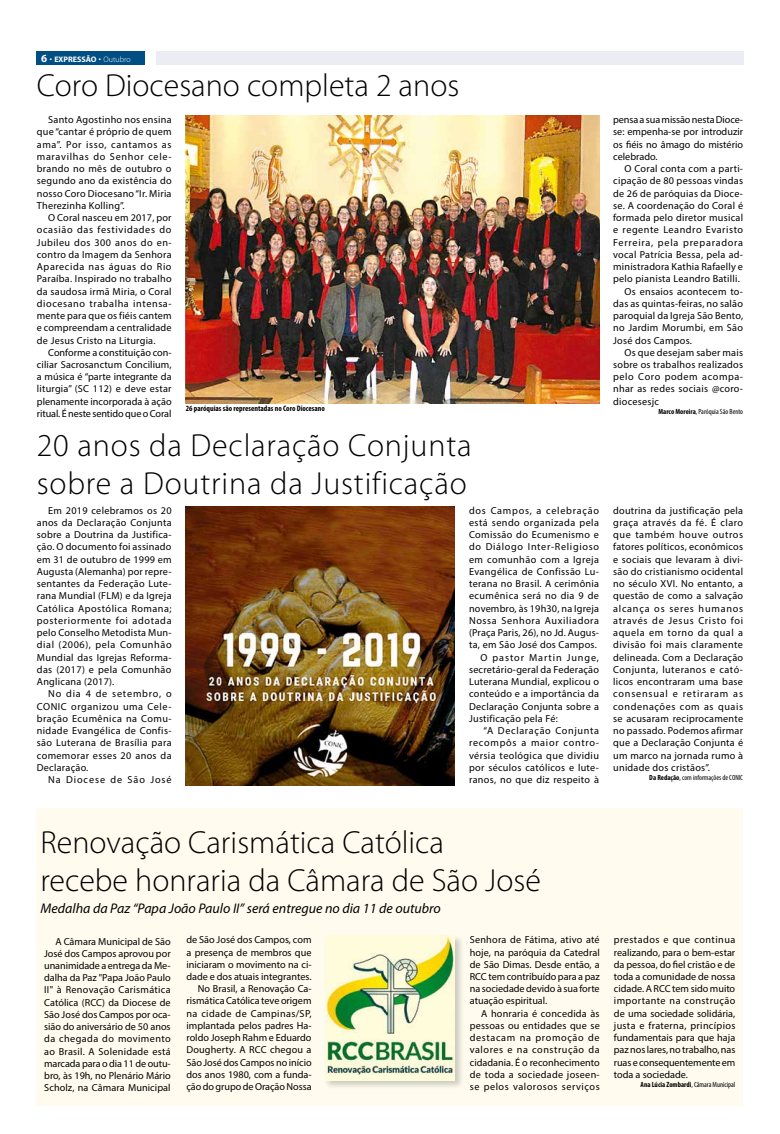
<style>
.page{position:relative;width:780px;height:1134px;background:#fff}
.page>*{position:absolute;margin:0;border:0;box-sizing:border-box;transform-origin:0 0}
.t1{font:300 32px/38.4px "Myriad Pro";color:#000}
.t2{font:300 32px/38.4px "Myriad Pro";letter-spacing:.025em;color:#000}
.t3{font:italic 14px "Myriad Pro";color:#000}
.t4{font:10.2px/12.2px "Myriad Pro";letter-spacing:.025em;color:#000;text-align:justify}
.t5{font:10.2px/12.2px "Myriad Pro";color:#000;text-align:right}
.t6{font:10.2px "Myriad Pro";letter-spacing:.07em;color:#000}
.t7{font:10.2px "Myriad Pro";letter-spacing:.065em;color:#000}
.t8{font:10.2px "Myriad Pro";letter-spacing:.055em;color:#000}
.t9{font:10.2px "Myriad Pro";letter-spacing:.06em;color:#000}
.t10{font:10.2px "Myriad Pro";letter-spacing:.085em;color:#000}
.t11{font:10.2px "Myriad Pro";letter-spacing:.09em;color:#000}
.t12{font:700 condensed 8px "Myriad Pro";color:#000}
.t13{font:700 8px "Myriad Pro";color:#fff}
.t14{font:condensed 7.5px "Myriad Pro";color:#000}
.t15{font:700 condensed 7.5px "Myriad Pro";color:#000}
.s1{font-size:11px}
.s2{font-weight:300}
.s3{font-weight:700}
.s4{font-weight:400}
</style>
<div class="page">
<div style="left:36px;top:51px;width:109px;height:14px;background:#004e84"></div>
<div style="left:156px;top:51px;width:587px;height:14px;background:#ecedf4"></div>
<div style="left:37px;top:808px;width:706px;height:297px;background:#fffcef"></div>
<img style="left:186px;top:116px;width:413px;height:288px">
<img style="left:186px;top:506px;width:269px;height:280px">
<div style="left:323px;top:934px;width:141px;height:155px;background:#000;opacity:.2"></div>
<img style="left:325px;top:935px;width:130px;height:145px">
<p class="t13" style="left:41px;top:54px;width:91px"><span class="s1">6</span> EXPRESSÃO <span class="s2">Outubro</span></p>
<h1 class="t1" style="left:37px;top:65px;width:424px">Coro Diocesano completa 2 anos</h1>
<p class="t4" style="left:37px;top:113px;width:136px;text-indent:11px">Santo Agostinho nos ensina que “cantar é próprio de quem ama”. Por isso, cantamos as maravilhas do Senhor cele&shy;brando no mês de outubro o segundo ano da existência do nosso Coro Diocesano “Ir. Miria Therezinha Kolling”.</p>
<p class="t4" style="left:37px;top:211px;width:136px;text-indent:11px">O Coral nasceu em 2017, por ocasião das festividades do Jubileu dos 300 anos do en&shy;contro da Imagem da Senhora Aparecida nas águas do Rio Paraíba. Inspirado no trabalho da saudosa irmã Miria, o Coral diocesano trabalha intensa&shy;mente para que os fiéis cantem e compreendam a centralidade de Jesus Cristo na Liturgia.</p>
<p class="t4" style="left:37px;top:346px;width:136px;text-indent:11px">Conforme a constituição con&shy;ciliar Sacrosanctum Concilium, a música é “parte integrante da liturgia” (SC 112) e deve estar plenamente incorporada à ação ritual. É neste sentido que o Coral</p>
<p class="t12" style="left:186px;top:403px;width:141px">26 paróquias são representadas no Coro Diocesano</p>
<h1 class="t2" style="left:37px;top:425px;width:436px">20 anos da Declaração Conjunta sobre a Doutrina da Justificação</h1>
<p class="t4" style="left:37px;top:504px;width:136px;text-indent:11px">Em 2019 celebramos os 20 anos da Declaração Conjunta sobre a Doutrina da Justifica&shy;ção. O documento foi assinado em 31 de outubro de 1999 em Augusta (Alemanha) por repre&shy;sentantes da Federação Lute&shy;rana Mundial (FLM) e da Igreja Católica Apostólica Romana; posteriormente foi adotada pelo Conselho Metodista Mun&shy;dial (2006), pela Comunhão Mundial das Igrejas Reforma&shy;das (2017) e pela Comunhão Anglicana (2017).</p>
<p class="t4" style="left:37px;top:688px;width:136px;text-indent:11px">No dia 4 de setembro, o CONIC organizou uma Cele&shy;bração Ecumênica na Comu&shy;nidade Evangélica de Confis&shy;são Luterana de Brasília para comemorar esses 20 anos da Declaração.</p>
<p class="t11" style="left:48px;top:773px;width:125px">Na Diocese de São José</p>
<p class="t6" style="left:469px;top:504px;width:131px">dos Campos, a celebração</p>
<p class="t4" style="left:469px;top:516px;width:131px">está sendo organizada pela</p>
<p class="t4" style="left:469px;top:528px;width:131px">Comissão do Ecumenismo e</p>
<p class="t7" style="left:469px;top:541px;width:131px">do Diálogo Inter-Religioso</p>
<p class="t4" style="left:469px;top:553px;width:131px">em comunhão com a Igreja</p>
<p class="t4" style="left:469px;top:565px;width:131px">Evangélica de Confissão Lu-</p>
<p class="t4" style="left:469px;top:577px;width:131px">terana no Brasil. A cerimônia</p>
<p class="t4" style="left:469px;top:590px;width:131px">ecumênica será no dia 9 de</p>
<p class="t4" style="left:469px;top:602px;width:131px">novembro, às 19h30, na Igreja</p>
<p class="t9" style="left:469px;top:614px;width:131px">Nossa Senhora Auxiliadora</p>
<p class="t4" style="left:469px;top:626px;width:131px">(Praça Paris, 26), no Jd. Augus-</p>
<p class="t4" style="left:469px;top:639px;width:129px">ta, em São José dos Campos.</p>
<p class="t10" style="left:480px;top:651px;width:120px">O pastor Martin Junge,</p>
<p class="t4" style="left:469px;top:663px;width:131px">secretário-geral da Federação</p>
<p class="t4" style="left:469px;top:675px;width:131px">Luterana Mundial, explicou o</p>
<p class="t4" style="left:469px;top:688px;width:131px">conteúdo e a importância da</p>
<p class="t4" style="left:469px;top:700px;width:131px">Declaração Conjunta sobre a</p>
<p class="t4" style="left:469px;top:712px;width:90px">Justificação pela Fé:</p>
<p class="t7" style="left:483px;top:724px;width:117px">“A Declaração Conjunta</p>
<p class="t6" style="left:469px;top:737px;width:131px">recompôs a maior contro-</p>
<p class="t4" style="left:469px;top:749px;width:131px">vérsia teológica que dividiu</p>
<p class="t4" style="left:469px;top:761px;width:131px">por séculos católicos e lute-</p>
<p class="t4" style="left:469px;top:773px;width:131px">ranos, no que diz respeito à</p>
<p class="t4" style="left:613px;top:113px;width:131px">pensa a sua missão nesta Dioce&shy;se: empenha-se por introduzir os fiéis no âmago do mistério celebrado.</p>
<p class="t4" style="left:624px;top:162px;width:120px">O Coral conta com a parti-</p>
<p class="t4" style="left:613px;top:175px;width:131px">cipação de 80 pessoas vindas</p>
<p class="t4" style="left:613px;top:187px;width:131px">de 26 de paróquias da Dioce-</p>
<p class="t4" style="left:613px;top:199px;width:131px">se. A coordenação do Coral é</p>
<p class="t4" style="left:613px;top:211px;width:131px">formada pelo diretor musical</p>
<p class="t8" style="left:613px;top:224px;width:131px">e regente Leandro Evaristo</p>
<p class="t6" style="left:613px;top:236px;width:131px">Ferreira, pela preparadora</p>
<p class="t4" style="left:613px;top:248px;width:131px">vocal Patrícia Bessa, pela ad-</p>
<p class="t4" style="left:613px;top:260px;width:131px">ministradora Kathia Rafaelly e</p>
<p class="t4" style="left:613px;top:273px;width:128px">pelo pianista Leandro Batilli.</p>
<p class="t4" style="left:624px;top:285px;width:120px">Os ensaios acontecem to-</p>
<p class="t4" style="left:613px;top:297px;width:131px">das as quintas-feiras, no salão</p>
<p class="t4" style="left:613px;top:309px;width:131px">paroquial da Igreja São Bento,</p>
<p class="t4" style="left:613px;top:322px;width:131px">no Jardim Morumbi, em São</p>
<p class="t4" style="left:613px;top:334px;width:80px">José dos Campos.</p>
<p class="t4" style="left:624px;top:346px;width:120px">Os que desejam saber mais</p>
<p class="t4" style="left:613px;top:358px;width:131px">sobre os trabalhos realizados</p>
<p class="t8" style="left:613px;top:370px;width:131px">pelo Coro podem acompa-</p>
<p class="t4" style="left:613px;top:383px;width:131px">nhar as redes sociais @coro-</p>
<p class="t4" style="left:613px;top:395px;width:47px">diocesesjc</p>
<p class="t14" style="left:658px;top:407px;width:86px"><span class="s3">Marco Moreira</span>, Paróquia São Bento</p>
<p class="t4" style="left:613px;top:504px;width:131px">doutrina da justificação pela graça através da fé. É claro que também houve outros fatores políticos, econômicos e sociais que levaram à divi&shy;são do cristianismo ocidental no século XVI. No entanto, a questão de como a salvação alcança os seres humanos através de Jesus Cristo foi aquela em torno da qual a divisão foi mais claramente delineada. Com a Declaração Conjunta, luteranos e cató&shy;licos encontraram uma base consensual e retiraram as condenações com as quais se acusaram reciprocamente no passado. Podemos afirmar que a Declaração Conjunta é um marco na jornada rumo à unidade dos cristãos”.</p>
<p class="t14" style="left:649px;top:773px;width:95px"><span class="s3">Da Redação</span>, com informações de CONIC</p>
<h1 class="t1" style="left:41px;top:822px;width:502px">Renovação Carismática Católica<br>recebe honraria da Câmara de São José</h1>
<h2 class="t3" style="left:41px;top:900px;width:402px">Medalha da Paz “Papa João Paulo II” será entregue no dia 11 de outubro</h2>
<p class="t4" style="left:44px;top:935px;width:128px;text-indent:11px">A Câmara Municipal de São José dos Campos aprovou por unanimidade a entrega da Me&shy;dalha da Paz "Papa João Paulo II" à Renovação Carismática Católica (RCC) da Diocese de São José dos Campos por oca&shy;sião do aniversário de 50 anos da chegada do movimento ao Brasil. A Solenidade está marcada para o dia 11 de outu&shy;bro, às 19h, no Plenário Mário Scholz, na Câmara Municipal</p>
<p class="t4" style="left:614px;top:933px;width:123px">prestados e que continua realizando, para o bem-estar da pessoa, do fiel cristão e de toda a comunidade de nossa cidade. A RCC tem sido muito importante na construção de uma sociedade solidária, justa e fraterna, princípios fundamentais para que haja paz nos lares, no trabalho, nas ruas e consequentemente em toda a sociedade.</p>
<p class="t5" style="left:186px;top:933px;width:127px">de São José dos Campos, com a presença de membros que iniciaram o movimento na ci&shy;dade e dos atuais integrantes.<br>No Brasil, a Renovação Ca&shy;rismática Católica teve origem na cidade de Campinas/SP, implantada pelos padres Ha&shy;roldo Joseph Rahm e Eduardo<br>Dougherty. A RCC chegou a<br>São José dos Campos no início dos anos 1980, com a funda&shy;ção do grupo de Oração Nossa</p>
<p class="t4" style="left:470px;top:933px;width:131px">Senhora de Fátima, ativo até hoje, na paróquia da Catedral de São Dimas. Desde então, a RCC tem contribuído para a paz na sociedade devido à sua forte atuação espiritual.</p>
<p class="t4" style="left:470px;top:1007px;width:131px;text-indent:11px">A honraria é concedida às pessoas ou entidades que se destacam na promoção de valores e na construção da cidadania. É o reconhecimento de toda a sociedade joseen&shy;se pelos valorosos serviços</p>
<p class="t15" style="left:640px;top:1080px;width:96px">Ana Lúcia Zombardi<span class="s4">, Câmara Municipal</span></p>
</div>
